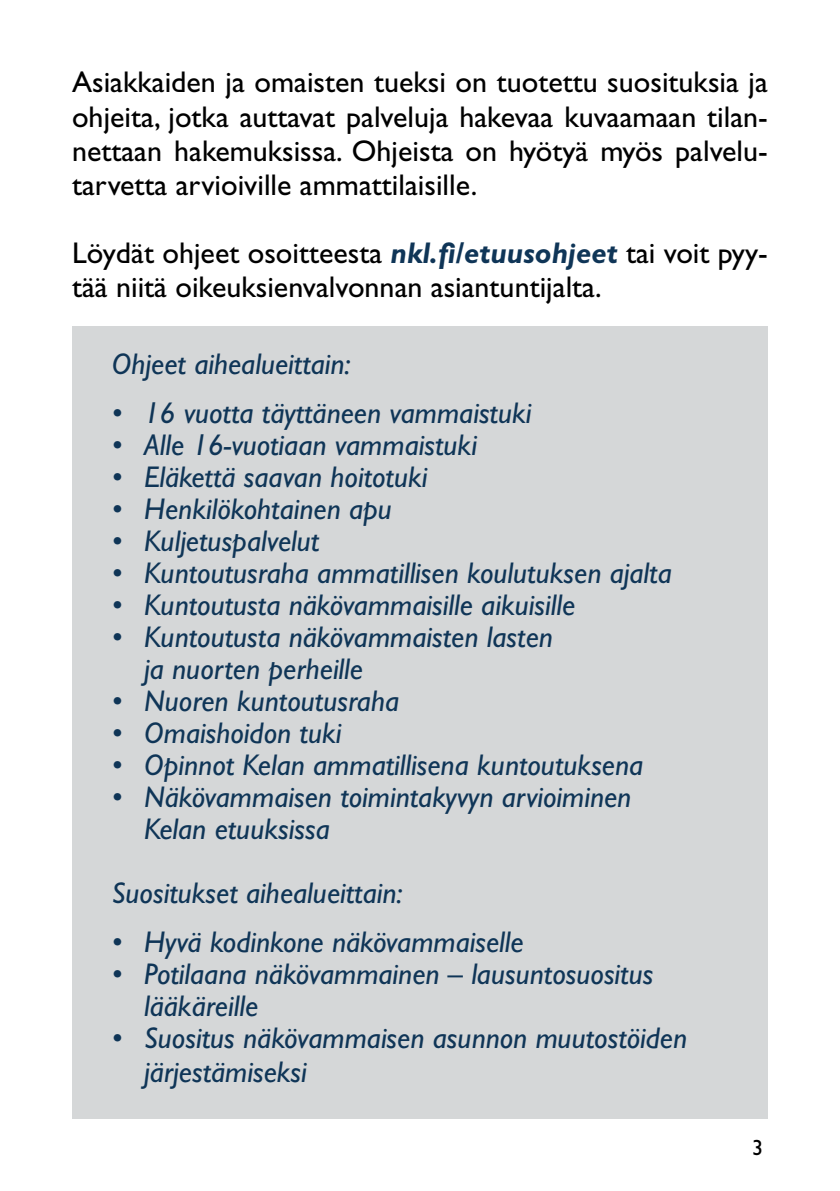
<style>
.page{position:relative;width:840px;height:1191px;background:#fff}
.page>*{position:absolute;margin:0;border:0;box-sizing:border-box;transform-origin:0 0}
.Leipis{font:italic 30px/32px "Gill Sans Std";color:#0f3557}
.Leipis-2{font:30px/34px "Gill Sans Std";color:#000;text-align:justify}
.t1{font:22px "Gill Sans Std";color:#000}
.s1{font-weight:700;font-style:italic;color:#0f3557}
</style>
<div class="page">
<div style="left:72px;top:326px;width:695px;height:793px;background:#d1d3d4"></div>
<p class="Leipis-2" style="left:72px;top:66px;width:697px">Asiakkaiden ja omaisten tueksi on tuotettu suosituksia ja ohjeita, jotka auttavat palveluja hakevaa kuvaamaan tilan&shy;nettaan hakemuksissa. Ohjeista on hyötyä myös palvelu&shy;tarvetta arvioiville ammattilaisille.</p>
<p class="Leipis-2" style="left:72px;top:236px;width:697px">Löydät ohjeet osoitteesta <span class="s1">nkl.fi/etuusohjeet</span> tai voit pyy&shy;tää niitä oikeuksienvalvonnan asiantuntijalta.</p>
<p class="Leipis" style="left:112px;top:348px;width:240px">Ohjeet aihealueittain:</p>
<p class="Leipis" style="left:112px;top:397px;width:421px">• 16 vuotta täyttäneen vammaistuki</p>
<p class="Leipis" style="left:112px;top:429px;width:366px">• Alle 16-vuotiaan vammaistuki</p>
<p class="Leipis" style="left:112px;top:461px;width:317px">• Eläkettä saavan hoitotuki</p>
<p class="Leipis" style="left:112px;top:493px;width:281px">• Henkilökohtainen apu</p>
<p class="Leipis" style="left:112px;top:525px;width:209px">• Kuljetuspalvelut</p>
<p class="Leipis" style="left:112px;top:557px;width:561px">• Kuntoutusraha ammatillisen koulutuksen ajalta</p>
<p class="Leipis" style="left:112px;top:589px;width:464px">• Kuntoutusta näkövammaisille aikuisille</p>
<p class="Leipis" style="left:112px;top:621px;width:442px">• Kuntoutusta näkövammaisten lasten</p>
<p class="Leipis" style="left:144px;top:653px;width:220px">ja nuorten perheille</p>
<p class="Leipis" style="left:112px;top:685px;width:289px">• Nuoren kuntoutusraha</p>
<p class="Leipis" style="left:112px;top:717px;width:231px">• Omaishoidon tuki</p>
<p class="Leipis" style="left:112px;top:749px;width:532px">• Opinnot Kelan ammatillisena kuntoutuksena</p>
<p class="Leipis" style="left:144px;top:781px;width:488px;text-indent:-32px">• Näkövammaisen toimintakyvyn arvioiminen<br>Kelan etuuksissa</p>
<p class="Leipis" style="left:112px;top:877px;width:292px">Suositukset aihealueittain:</p>
<p class="Leipis" style="left:112px;top:926px;width:413px">• Hyvä kodinkone näkövammaiselle</p>
<p class="Leipis" style="left:112px;top:958px;width:543px">• Potilaana näkövammainen – lausuntosuositus</p>
<p class="Leipis" style="left:144px;top:990px;width:115px">lääkäreille</p>
<p class="Leipis" style="left:112px;top:1022px;width:576px">• Suositus näkövammaisen asunnon muutostöiden</p>
<p class="Leipis" style="left:144px;top:1056px;width:164px">järjestämiseksi</p>
<p class="t1" style="left:751px;top:1135px;width:12px">3</p>
</div>
